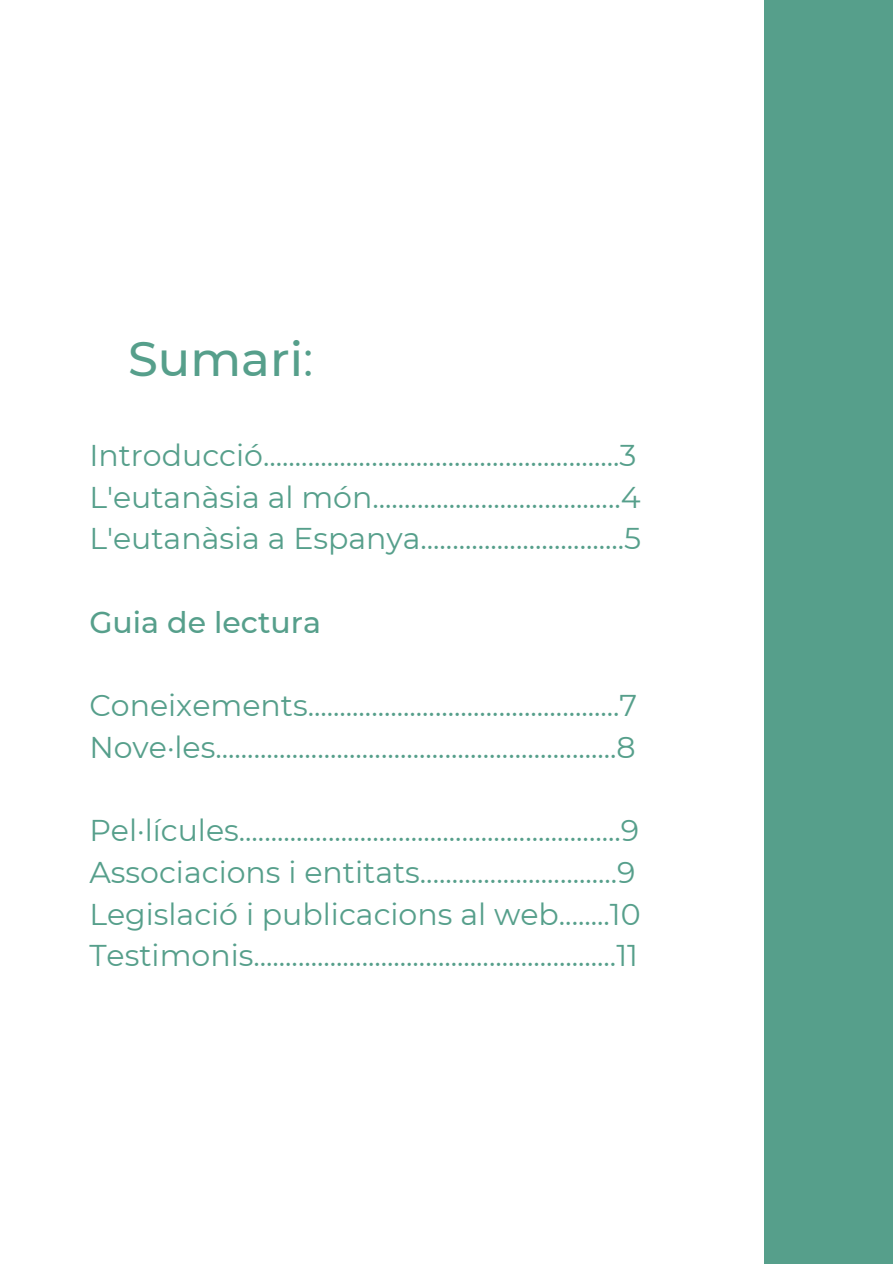
<style>
.page{position:relative;width:893px;height:1264px;background:#fff}
.page>*{position:absolute;margin:0;border:0;box-sizing:border-box;transform-origin:0 0}
.t1{font:500 48px "Montserrat";color:#569f8b}
.t2{font:30px/41.7px "Montserrat";color:#569f8b}
.t3{font:500 30px "Montserrat";color:#569f8b}
.s1{font-weight:400}
</style>
<div class="page">
<div style="left:764px;top:0;width:128px;height:1263px;background:#569f8b"></div>
<h1 class="t1" style="left:128px;top:329px;width:187px">Sumari<span class="s1">:</span></h1>
<p class="t2" style="left:89px;top:434px;width:548px">Introducció........................................................3</p>
<p class="t2" style="left:89px;top:476px;width:552px">L'eutanàsia al món.......................................4</p>
<p class="t2" style="left:89px;top:518px;width:553px">L'eutanàsia a Espanya................................5</p>
<h2 class="t3" style="left:89px;top:603px;width:233px">Guia de lectura</h2>
<p class="t2" style="left:89px;top:684px;width:549px">Coneixements.................................................7<br>Nove·les...............................................................8</p>
<p class="t2" style="left:89px;top:809px;width:551px">Pel·lícules............................................................9<br>Associacions i entitats...............................9</p>
<p class="t2" style="left:89px;top:893px;width:552px">Legislació i publicacions al web........10</p>
<p class="t2" style="left:89px;top:934px;width:550px">Testimonis.........................................................11</p>
</div>
